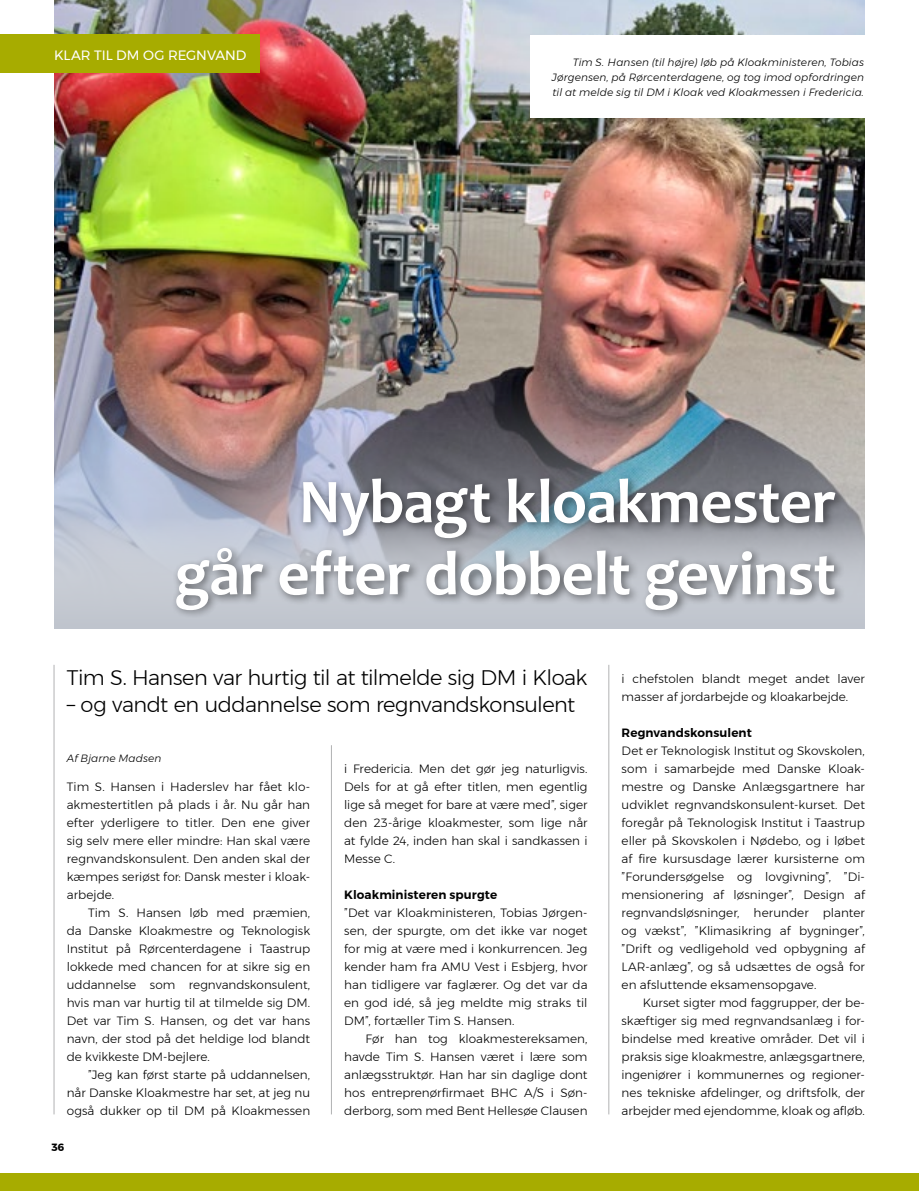
<style>
.page{position:relative;width:919px;height:1191px;background:#fff}
.page>*{position:absolute;margin:0;border:0;box-sizing:border-box;transform-origin:0 0}
._3_linjer_overskrift{font:700 63px/72px "Candara";letter-spacing:-.01em;color:#fff;text-align:right}
.Rubrik{font:300 21px "Montserrat";letter-spacing:-.025em;color:#000}
.Mellemrubrik{font:13.5px "Montserrat";letter-spacing:-.005em;color:#fff}
.Brødtekst_med_indryk{font:300 12px/18px "Montserrat";color:#000;text-align:justify}
.Brødtekst{font:300 12px/18px "Montserrat";letter-spacing:.005em;color:#000;text-align:justify}
.Underoverskrift{font:600 12px "Montserrat";letter-spacing:.01em;color:#000}
.Billedtekst_uden_gun{font:italic 300 10.5px/15px "Montserrat";letter-spacing:.01em;color:#000;text-align:justify}
.Byline_T{font:italic 300 10.5px "Montserrat";letter-spacing:.01em;color:#000}
.t1{font:700 10.5px "Montserrat";color:#000}
</style>
<div class="page">
<div style="left:0;top:1173px;width:918px;height:18px;background:#a7ac00"></div>
<img style="left:54px;top:0;width:810px;height:369px">
<img style="left:54px;top:369px;width:810px;height:260px">
<hr style="left:331px;top:745px;width:1px;height:369px;background:#b1b2b3">
<hr style="left:54px;top:665px;width:1px;height:449px;background:#b1b2b3">
<div style="left:171px;top:474px;width:675px;height:144px;background:#000;opacity:.5"></div>
<div style="left:530px;top:35px;width:388px;height:83px;background:#fff"></div>
<hr style="left:608px;top:665px;width:1px;height:449px;background:#b1b2b3">
<div style="left:0;top:34px;width:259px;height:39px;background:#a7ac00"></div>
<p class="Mellemrubrik" style="left:54px;top:45px;width:194px">KLAR TIL DM OG REGNVAND</p>
<p class="Billedtekst_uden_gun" style="left:552px;top:55px;width:313px;text-indent:21px">Tim S. Hansen (til højre) løb på Kloakministeren, Tobias Jørgensen, på Rørcenterdagene, og tog imod opfordringen til at melde sig til DM i Kloak ved Kloakmessen i Fredericia.</p>
<p class="_3_linjer_overskrift" style="left:175px;top:465px;width:662px">Nybagt kloakmester<br>går efter dobbelt gevinst</p>
<p class="Rubrik" style="left:67px;top:662px;width:522px">Tim S. Hansen var hurtig til at tilmelde sig DM i Kloak</p>
<p class="Rubrik" style="left:67px;top:689px;width:510px">– og vandt en uddannelse som regnvandskonsulent</p>
<p class="Byline_T" style="left:67px;top:750px;width:96px">Af Bjarne Madsen</p>
<p class="Brødtekst" style="left:67px;top:777px;width:245px">Tim S. Hansen i Haderslev har fået klo&shy;akmestertitlen på plads i år. Nu går han efter yderligere to titler. Den ene giver sig selv mere eller mindre: Han skal være regnvandskonsulent. Den anden skal der kæmpes seriøst for: Dansk mester i kloak&shy;arbejde.</p>
<p class="Brødtekst_med_indryk" style="left:67px;top:903px;width:245px;text-indent:21px">Tim S. Hansen løb med præmien, da Danske Kloakmestre og Teknologisk Institut på Rørcenterdagene i Taastrup lokkede med chancen for at sikre sig en uddannelse som regnvandskonsulent, hvis man var hurtig til at tilmelde sig DM.<br>Det var Tim S. Hansen, og det var hans navn, der stod på det heldige lod blandt de kvikkeste DM-bejlere.</p>
<p class="Brødtekst_med_indryk" style="left:67px;top:1065px;width:245px;text-indent:21px">”Jeg kan først starte på uddannelsen, når Danske Kloakmestre har set, at jeg nu også dukker op til DM på Kloakmessen</p>
<p class="t1" style="left:51px;top:1138px;width:14px">36</p>
<p class="Brødtekst_med_indryk" style="left:344px;top:759px;width:245px">i Fredericia. Men det gør jeg naturligvis.<br>Dels for at gå efter titlen, men egentlig lige så meget for bare at være med”, siger den 23-årige kloakmester, som lige når at fylde 24, inden han skal i sandkassen i Messe C.</p>
<p class="Underoverskrift" style="left:344px;top:885px;width:155px">Kloakministeren spurgte</p>
<p class="Brødtekst" style="left:344px;top:903px;width:245px">”Det var Kloakministeren, Tobias Jørgen&shy;sen, der spurgte, om det ikke var noget for mig at være med i konkurrencen. Jeg kender ham fra AMU Vest i Esbjerg, hvor han tidligere var faglærer. Og det var da en god idé, så jeg meldte mig straks til DM”, fortæller Tim S. Hansen.</p>
<p class="Brødtekst_med_indryk" style="left:344px;top:1029px;width:245px;text-indent:21px">Før han tog kloakmestereksamen, havde Tim S. Hansen været i lære som anlægsstruktør. Han har sin daglige dont hos entreprenørfirmaet BHC A/S i Søn&shy;derborg, som med Bent Hellesøe Clausen</p>
<p class="Brødtekst_med_indryk" style="left:621px;top:669px;width:245px">i chefstolen blandt meget andet laver masser af jordarbejde og kloakarbejde.</p>
<p class="Underoverskrift" style="left:621px;top:723px;width:132px">Regnvandskonsulent</p>
<p class="Brødtekst" style="left:621px;top:741px;width:245px">Det er Teknologisk Institut og Skovskolen, som i samarbejde med Danske Kloak&shy;mestre og Danske Anlægsgartnere har udviklet regnvandskonsulent-kurset. Det foregår på Teknologisk Institut i Taastrup eller på Skovskolen i Nødebo, og i løbet af fire kursusdage lærer kursisterne om ”Forundersøgelse og lovgivning”, ”Di&shy;mensionering af løsninger”, Design af regnvandsløsninger, herunder planter og vækst”, ”Klimasikring af bygninger”, ”Drift og vedligehold ved opbygning af LAR-anlæg”, og så udsættes de også for en afsluttende eksamensopgave.</p>
<p class="Brødtekst_med_indryk" style="left:621px;top:993px;width:245px;text-indent:21px">Kurset sigter mod faggrupper, der be&shy;skæftiger sig med regnvandsanlæg i for&shy;bindelse med kreative områder. Det vil i praksis sige kloakmestre, anlægsgartnere, ingeniører i kommunernes og regioner&shy;nes tekniske afdelinger, og driftsfolk, der arbejder med ejendomme, kloak og afløb.</p>
</div>
